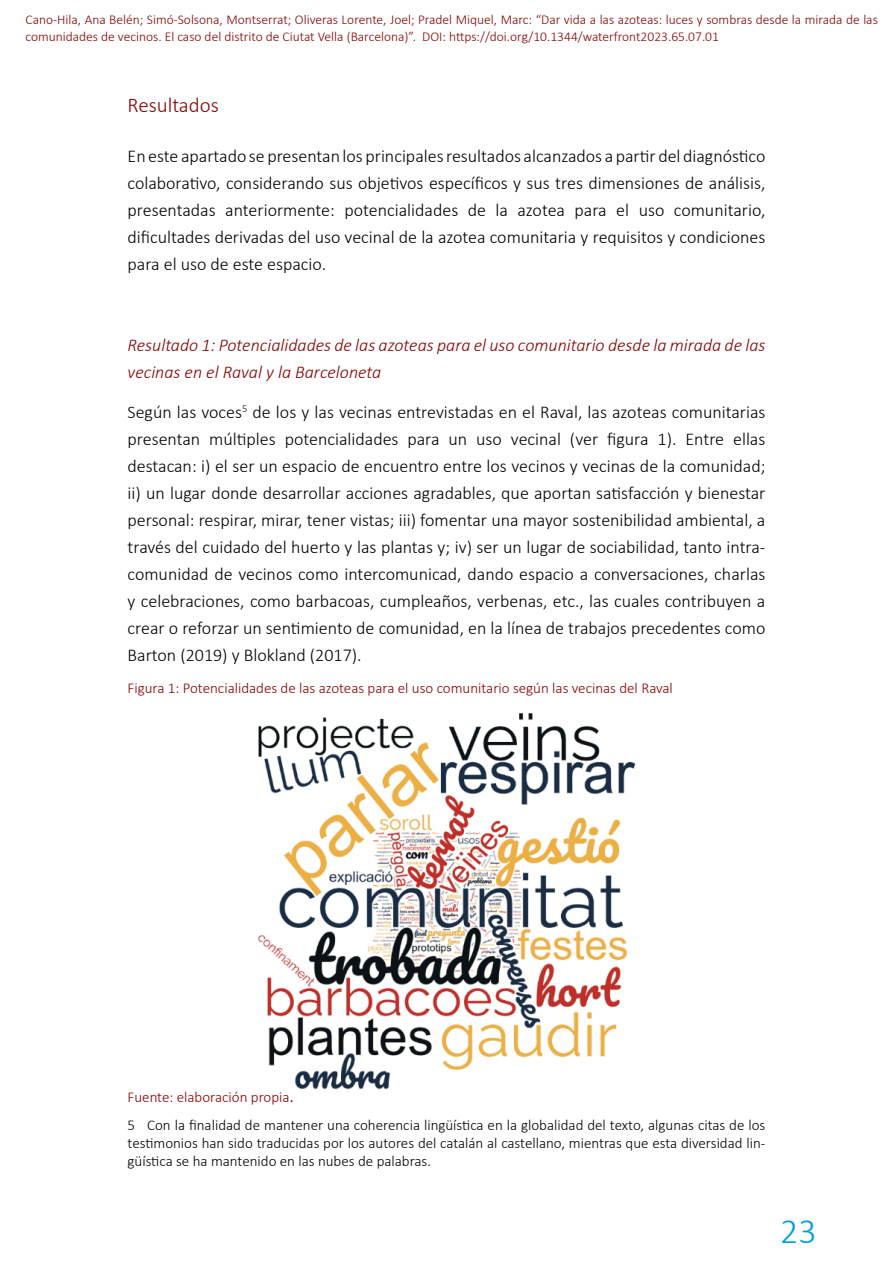
<style>
.page{position:relative;width:893px;height:1263px;background:#fff}
.page>*{position:absolute;margin:0;border:0;box-sizing:border-box;transform-origin:0 0}
.t1{font:300 36px "Calibri";color:#009ee0}
.t2{font:300 21px "Calibri";color:#890000}
.t3{font:300 18px/27px "Calibri";color:#000;text-align:justify}
.t4{font:italic 300 18px/27px "Calibri";color:#890000}
.t5{font:300 15px/29px "Calibri";color:#000}
.t6{font:300 15px "Calibri";color:#890000}
.t7{font:300 13.5px/16.2px "Calibri";color:#890000}
.s1{color:#890000}
.s2{font-size:18px}
</style>
<div class="page">
<img style="left:258px;top:713px;width:378px;height:377px">
<p class="t7" style="left:26px;top:12px;width:854px">Cano-Hila, Ana Belén; Simó-Solsona, Montserrat; Oliveras Lorente, Joel; Pradel Miquel, Marc: “Dar vida a las azoteas: luces y sombras desde la mirada de las comunidades de vecinos. El caso del distrito de Ciutat Vella (Barcelona)”. DOI: https://doi.org/10.1344/waterfront2023.65.07.01</p>
<p class="t2" style="left:128px;top:92px;width:93px">Resultados</p>
<p class="t3" style="left:128px;top:142px;width:639px">En este apartado se presentan los principales resultados alcanzados a partir del diagnóstico colaborativo, considerando sus objetivos específicos y sus tres dimensiones de análisis, presentadas anteriormente: potencialidades de la azotea para el uso comunitario, dificultades derivadas del uso vecinal de la azotea comunitaria y requisitos y condiciones para el uso de este espacio.</p>
<p class="t4" style="left:128px;top:331px;width:639px">Resultado 1: Potencialidades de las azoteas para el uso comunitario desde la mirada de las vecinas en el Raval y la Barceloneta</p>
<p class="t3" style="left:128px;top:399px;width:639px">Según las voces<sup>5</sup> de los y las vecinas entrevistadas en el Raval, las azoteas comunitarias presentan múltiples potencialidades para un uso vecinal (ver figura 1). Entre ellas destacan: i) el ser un espacio de encuentro entre los vecinos y vecinas de la comunidad; ii) un lugar donde desarrollar acciones agradables, que aportan satisfacción y bienestar personal: respirar, mirar, tener vistas; iii) fomentar una mayor sostenibilidad ambiental, a través del cuidado del huerto y las plantas y; iv) ser un lugar de sociabilidad, tanto intra&shy;comunidad de vecinos como intercomunicad, dando espacio a conversaciones, charlas y celebraciones, como barbacoas, cumpleaños, verbenas, etc., las cuales contribuyen a crear o reforzar un sentimiento de comunidad, en la línea de trabajos precedentes como Barton (2019) y Blokland (2017).</p>
<p class="t6" style="left:128px;top:678px;width:547px">Figura 1: Potencialidades de las azoteas para el uso comunitario según las vecinas del Raval</p>
<p class="t5" style="left:128px;top:1082px;width:639px"><span class="s1">Fuente: elaboración propia</span><span class="s2">.<br></span>5 Con la finalidad de mantener una coherencia lingüística en la globalidad del texto, algunas citas de los</p>
<p class="t5" style="left:128px;top:1134px;width:639px;line-height:18px">testimonios han sido traducidas por los autores del catalán al castellano, mientras que esta diversidad lin&shy;güística se ha mantenido en las nubes de palabras.</p>
<h1 class="t1" style="left:780px;top:1209px;width:38px">23</h1>
</div>
